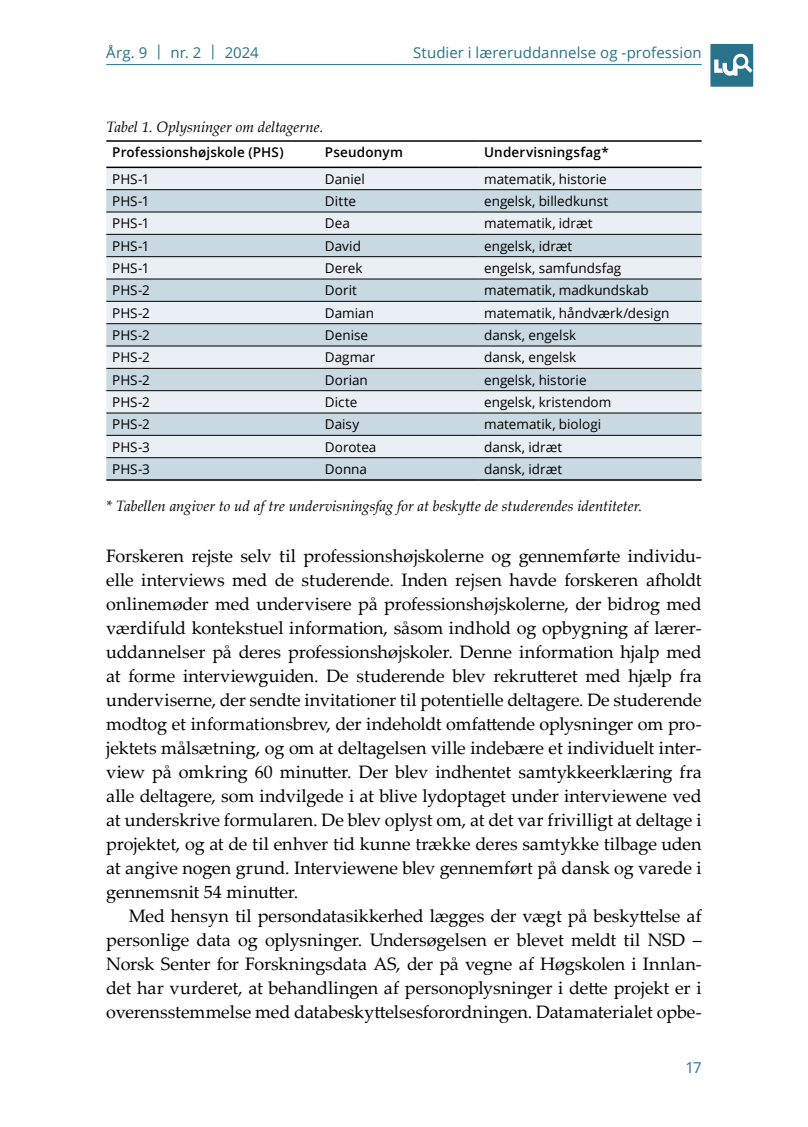
<style>
.page{position:relative;width:808px;height:1127px;background:#fff}
.page>*{position:absolute;margin:0;border:0;box-sizing:border-box;transform-origin:0 0}
.t1{font:18px/24px "Palatino Linotype";letter-spacing:-.005em;color:#000;text-align:justify}
.t2{font:italic 15px "Palatino Linotype";letter-spacing:-.005em;color:#000}
.t3{font:15px "Open Sans";letter-spacing:.005em;color:#28728a}
.t4{font:13.5px "Open Sans";color:#000}
.t5{font:600 13.5px "Open Sans";letter-spacing:.01em;color:#000}
</style>
<div class="page">
<hr style="left:106px;top:64px;width:596px;height:1px;background:#28728a">
<div style="left:710px;top:44px;width:43px;height:43px;background:#28728a"></div>
<svg style="left:714px;top:54px;width:38px;height:22px"></svg>
<div style="left:106px;top:168px;width:596px;height:21px;background:#e9eff4"></div>
<svg style="left:106px;top:190px;width:596px;height:289px;background:#d4e0e7"></svg>
<hr style="left:106px;top:189px;width:213px;height:1px;background:#000">
<hr style="left:319px;top:189px;width:159px;height:1px;background:#000">
<hr style="left:478px;top:189px;width:224px;height:1px;background:#000">
<hr style="left:106px;top:212px;width:213px;height:1px;background:#000">
<hr style="left:319px;top:212px;width:159px;height:1px;background:#000">
<hr style="left:478px;top:212px;width:224px;height:1px;background:#000">
<hr style="left:106px;top:234px;width:213px;height:1px;background:#000">
<hr style="left:319px;top:234px;width:159px;height:1px;background:#000">
<hr style="left:478px;top:234px;width:224px;height:1px;background:#000">
<hr style="left:106px;top:256px;width:213px;height:1px;background:#000">
<hr style="left:319px;top:256px;width:159px;height:1px;background:#000">
<hr style="left:478px;top:256px;width:224px;height:1px;background:#000">
<hr style="left:106px;top:279px;width:213px;height:1px;background:#000">
<hr style="left:319px;top:279px;width:159px;height:1px;background:#000">
<hr style="left:478px;top:279px;width:224px;height:1px;background:#000">
<hr style="left:106px;top:301px;width:213px;height:1px;background:#000">
<hr style="left:319px;top:301px;width:159px;height:1px;background:#000">
<hr style="left:478px;top:301px;width:224px;height:1px;background:#000">
<hr style="left:106px;top:323px;width:213px;height:1px;background:#000">
<hr style="left:319px;top:323px;width:159px;height:1px;background:#000">
<hr style="left:478px;top:323px;width:224px;height:1px;background:#000">
<hr style="left:106px;top:346px;width:213px;height:1px;background:#000">
<hr style="left:319px;top:346px;width:159px;height:1px;background:#000">
<hr style="left:478px;top:346px;width:224px;height:1px;background:#000">
<hr style="left:106px;top:368px;width:213px;height:1px;background:#000">
<hr style="left:319px;top:368px;width:159px;height:1px;background:#000">
<hr style="left:478px;top:368px;width:224px;height:1px;background:#000">
<hr style="left:106px;top:390px;width:213px;height:1px;background:#000">
<hr style="left:319px;top:390px;width:159px;height:1px;background:#000">
<hr style="left:478px;top:390px;width:224px;height:1px;background:#000">
<hr style="left:106px;top:413px;width:213px;height:1px;background:#000">
<hr style="left:319px;top:413px;width:159px;height:1px;background:#000">
<hr style="left:478px;top:413px;width:224px;height:1px;background:#000">
<hr style="left:106px;top:435px;width:213px;height:1px;background:#000">
<hr style="left:319px;top:435px;width:159px;height:1px;background:#000">
<hr style="left:478px;top:435px;width:224px;height:1px;background:#000">
<hr style="left:106px;top:140px;width:213px;height:2px;background:#000">
<hr style="left:319px;top:140px;width:159px;height:2px;background:#000">
<hr style="left:478px;top:140px;width:224px;height:2px;background:#000">
<hr style="left:106px;top:167px;width:213px;height:1px;background:#000">
<hr style="left:319px;top:167px;width:159px;height:1px;background:#000">
<hr style="left:478px;top:167px;width:224px;height:1px;background:#000">
<hr style="left:106px;top:457px;width:213px;height:1px;background:#000">
<hr style="left:319px;top:457px;width:159px;height:1px;background:#000">
<hr style="left:478px;top:457px;width:224px;height:1px;background:#000">
<hr style="left:106px;top:479px;width:213px;height:2px;background:#000">
<hr style="left:319px;top:479px;width:159px;height:2px;background:#000">
<hr style="left:478px;top:479px;width:224px;height:2px;background:#000">
<p class="t3" style="left:106px;top:42px;width:154px">Årg. 9 | nr. 2 | 2024</p>
<p class="t3" style="left:413px;top:42px;width:290px">Studier i læreruddannelse og -profession</p>
<p class="t2" style="left:106px;top:116px;width:219px">Tabel 1. Oplysninger om deltagerne.</p>
<p class="t5" style="left:112px;top:143px;width:173px">Professionshøjskole (PHS)</p>
<p class="t5" style="left:325px;top:143px;width:80px">Pseudonym</p>
<p class="t5" style="left:484px;top:143px;width:126px">Undervisningsfag*</p>
<p class="t4" style="left:112px;top:169px;width:39px">PHS-1</p>
<p class="t4" style="left:325px;top:169px;width:41px">Daniel</p>
<p class="t4" style="left:484px;top:169px;width:124px">matematik, historie</p>
<p class="t4" style="left:112px;top:192px;width:39px">PHS-1</p>
<p class="t4" style="left:325px;top:192px;width:33px">Ditte</p>
<p class="t4" style="left:484px;top:192px;width:126px">engelsk, billedkunst</p>
<p class="t4" style="left:112px;top:214px;width:39px">PHS-1</p>
<p class="t4" style="left:325px;top:214px;width:26px">Dea</p>
<p class="t4" style="left:484px;top:214px;width:110px">matematik, idræt</p>
<p class="t4" style="left:112px;top:236px;width:39px">PHS-1</p>
<p class="t4" style="left:325px;top:236px;width:38px">David</p>
<p class="t4" style="left:484px;top:236px;width:90px">engelsk, idræt</p>
<p class="t4" style="left:112px;top:259px;width:39px">PHS-1</p>
<p class="t4" style="left:325px;top:259px;width:39px">Derek</p>
<p class="t4" style="left:484px;top:259px;width:139px">engelsk, samfundsfag</p>
<p class="t4" style="left:112px;top:281px;width:39px">PHS-2</p>
<p class="t4" style="left:325px;top:281px;width:34px">Dorit</p>
<p class="t4" style="left:484px;top:281px;width:166px">matematik, madkundskab</p>
<p class="t4" style="left:112px;top:303px;width:39px">PHS-2</p>
<p class="t4" style="left:325px;top:303px;width:50px">Damian</p>
<p class="t4" style="left:484px;top:303px;width:187px">matematik, håndværk/design</p>
<p class="t4" style="left:112px;top:326px;width:39px">PHS-2</p>
<p class="t4" style="left:325px;top:326px;width:45px">Denise</p>
<p class="t4" style="left:484px;top:326px;width:93px">dansk, engelsk</p>
<p class="t4" style="left:112px;top:348px;width:39px">PHS-2</p>
<p class="t4" style="left:325px;top:348px;width:52px">Dagmar</p>
<p class="t4" style="left:484px;top:348px;width:93px">dansk, engelsk</p>
<p class="t4" style="left:112px;top:370px;width:39px">PHS-2</p>
<p class="t4" style="left:325px;top:370px;width:44px">Dorian</p>
<p class="t4" style="left:484px;top:370px;width:104px">engelsk, historie</p>
<p class="t4" style="left:112px;top:393px;width:39px">PHS-2</p>
<p class="t4" style="left:325px;top:393px;width:34px">Dicte</p>
<p class="t4" style="left:484px;top:393px;width:129px">engelsk, kristendom</p>
<p class="t4" style="left:112px;top:415px;width:39px">PHS-2</p>
<p class="t4" style="left:325px;top:415px;width:36px">Daisy</p>
<p class="t4" style="left:484px;top:415px;width:119px">matematik, biologi</p>
<p class="t4" style="left:112px;top:437px;width:39px">PHS-3</p>
<p class="t4" style="left:325px;top:437px;width:53px">Dorotea</p>
<p class="t4" style="left:484px;top:437px;width:80px">dansk, idræt</p>
<p class="t4" style="left:112px;top:460px;width:39px">PHS-3</p>
<p class="t4" style="left:325px;top:460px;width:44px">Donna</p>
<p class="t4" style="left:484px;top:460px;width:80px">dansk, idræt</p>
<p class="t2" style="left:106px;top:495px;width:537px">* Tabellen angiver to ud af tre undervisningsfag for at beskytte de studerendes identiteter.</p>
<p class="t1" style="left:106px;top:543px;width:597px">Forskeren rejste selv til professionshøjskolerne og gennemførte individu&shy;elle interviews med de studerende. Inden rejsen havde forskeren afholdt onlinemøder med undervisere på professionshøjskolerne, der bidrog med værdifuld kontekstuel information, såsom indhold og opbygning af lærer&shy;uddannelser på deres professionshøjskoler. Denne information hjalp med at forme interviewguiden. De studerende blev rekrutteret med hjælp fra underviserne, der sendte invitationer til potentielle deltagere. De studerende modtog et informationsbrev, der indeholdt omfattende oplysninger om pro&shy;jektets målsætning, og om at deltagelsen ville indebære et individuelt inter&shy;view på omkring 60 minutter. Der blev indhentet samtykkeerklæring fra alle deltagere, som indvilgede i at blive lydoptaget under interviewene ved at underskrive formularen. De blev oplyst om, at det var frivilligt at deltage i projektet, og at de til enhver tid kunne trække deres samtykke tilbage uden at angive nogen grund. Interviewene blev gennemført på dansk og varede i gennemsnit 54 minutter.</p>
<p class="t1" style="left:106px;top:903px;width:597px;text-indent:22px">Med hensyn til persondatasikkerhed lægges der vægt på beskyttelse af personlige data og oplysninger. Undersøgelsen er blevet meldt til NSD – Norsk Senter for Forskningsdata AS, der på vegne af Høgskolen i Innlan&shy;det har vurderet, at behandlingen af personoplysninger i dette projekt er i overensstemmelse med databeskyttelsesforordningen. Datamaterialet opbe-</p>
<p class="t3" style="left:685px;top:1057px;width:18px">17</p>
</div>
